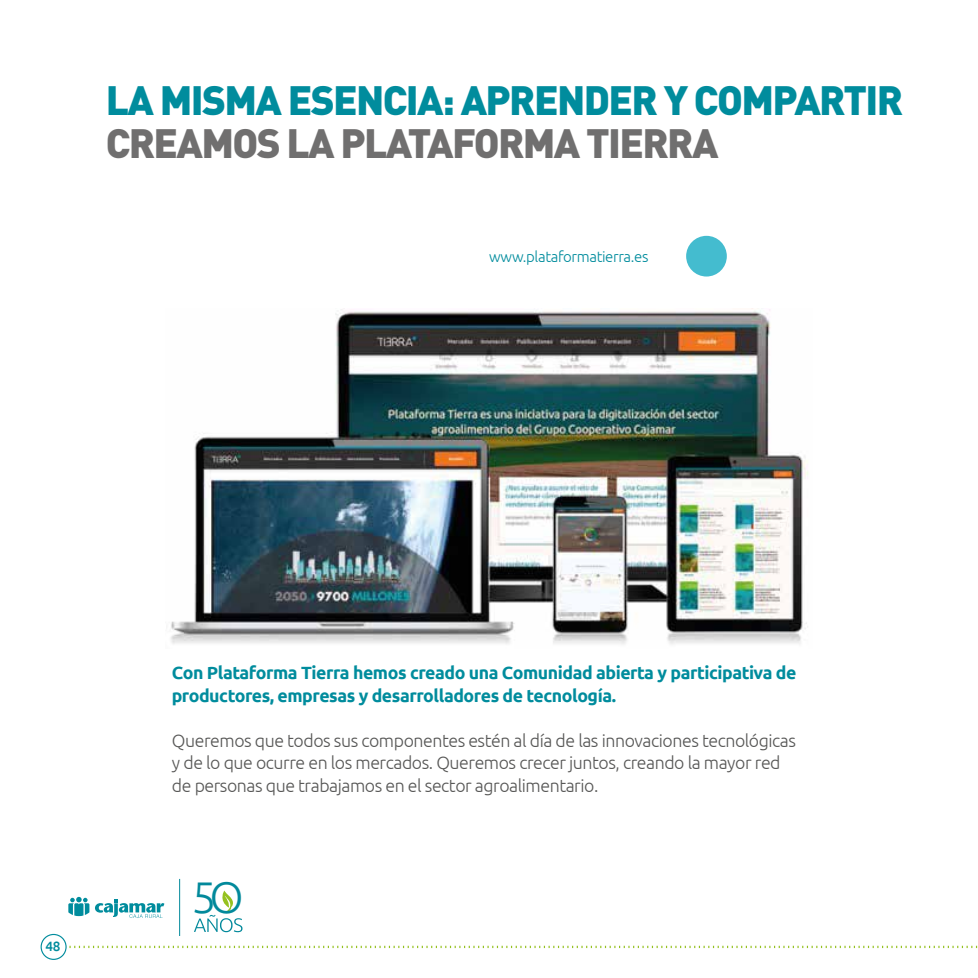
<style>
.page{position:relative;width:978px;height:978px;background:#fff}
.page>*{position:absolute;margin:0;border:0;box-sizing:border-box;transform-origin:0 0}
.t1{font:300 44.25px "Ubuntu";color:#02899b}
.t2{font:900 40.5px "DIN Pro";letter-spacing:-.04em;color:#008c9d}
.t3{font:900 40.5px "DIN Pro";letter-spacing:-.04em;color:#706f6f}
.t4{font:300 17.7px/22.5px "Ubuntu";letter-spacing:-.025em;color:#575756}
.t5{font:700 17.7px/22.5px "Ubuntu";letter-spacing:-.025em;color:#008c9d}
.t6{font:300 15px "Ubuntu";letter-spacing:-.025em;color:#008c9d}
.t7{font:500 13.5px "Ubuntu";color:#008c9d}
</style>
<div class="page">
<svg style="left:69px;top:946px;width:909px;height:2px"></svg>
<div style="left:41px;top:934px;width:26px;height:26px;border:1px solid #008c9d;border-radius:50%"></div>
<img style="left:171px;top:309px;width:637px;height:335px">
<div style="left:686px;top:236px;width:41px;height:41px;background:#44bccf;border-radius:50%"></div>
<svg style="left:194px;top:891px;width:48px;height:41px"></svg>
<svg style="left:68px;top:897px;width:21px;height:19px"></svg>
<svg style="left:95px;top:899px;width:69px;height:19px"></svg>
<h2 class="t2" style="left:106px;top:65px;width:799px">LA MISMA ESENCIA: APRENDER Y COMPARTIR</h2>
<h2 class="t3" style="left:106px;top:109px;width:614px">CREAMOS LA PLATAFORMA TIERRA</h2>
<p class="t6" style="left:489px;top:247px;width:161px">www.plataformatierra.es</p>
<p class="t7" style="left:46px;top:938px;width:16px">48</p>
<p class="t5" style="left:172px;top:661px;width:626px">Con Plataforma Tierra hemos creado una Comunidad abierta y participativa de productores, empresas y desarrolladores de tecnología.</p>
<p class="t4" style="left:172px;top:729px;width:626px">Queremos que todos sus componentes estén al día de las innovaciones tecnológicas y de lo que ocurre en los mercados. Queremos crecer juntos, creando la mayor red de personas que trabajamos en el sector agroalimentario.</p>
<h1 class="t1" style="left:191px;top:870px;width:54px">5O</h1>
</div>
